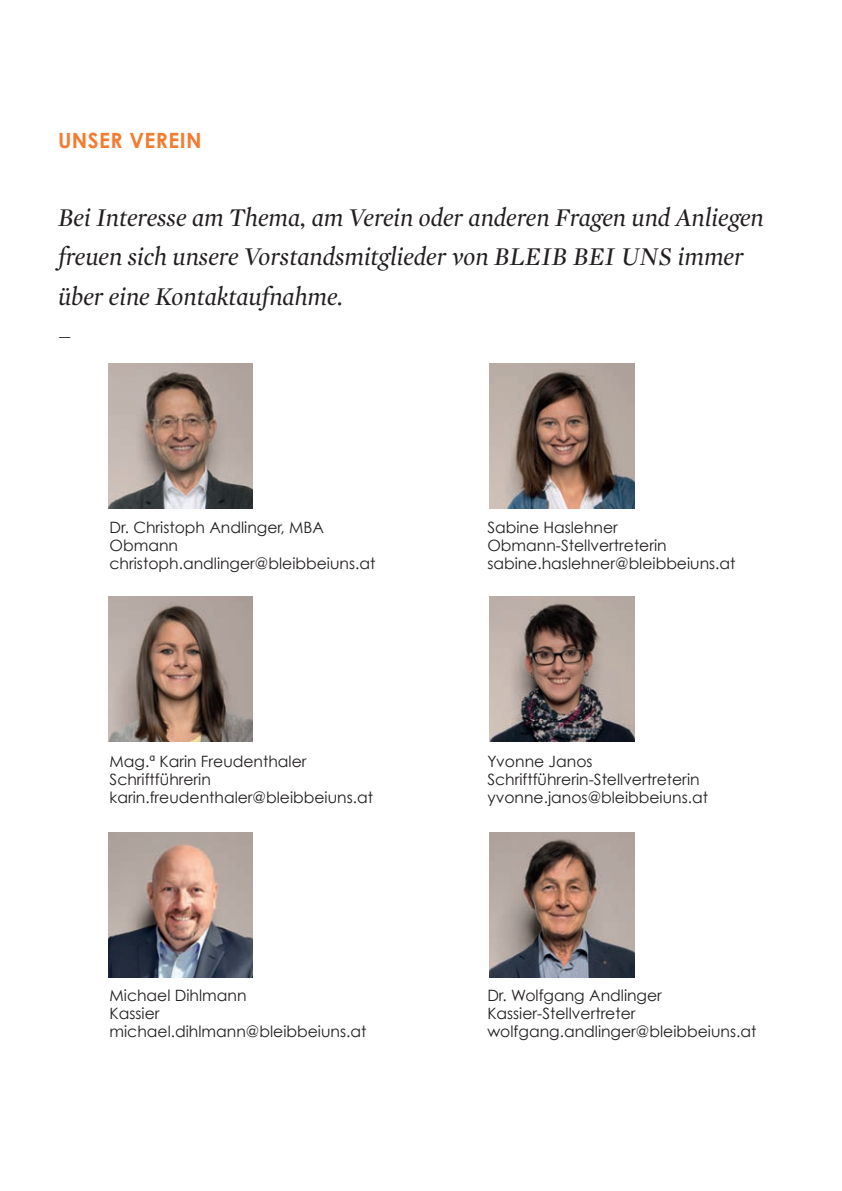
<style>
.page{position:relative;width:842px;height:1191px;background:#fff}
.page>*{position:absolute;margin:0;border:0;box-sizing:border-box;transform-origin:0 0}
.t1{font:italic 26px/39px "Mercury Display";color:#231f20}
.t2{font:700 21px "Century Gothic";letter-spacing:.02em;color:#f37c30}
.t3{font:15.6px/18px "Century Gothic";color:#231f20}
</style>
<div class="page">
<img style="left:108px;top:364px;width:145px;height:144px">
<img style="left:108px;top:597px;width:145px;height:144px">
<img style="left:108px;top:832px;width:145px;height:145px">
<img style="left:489px;top:364px;width:145px;height:144px">
<img style="left:489px;top:597px;width:145px;height:144px">
<img style="left:489px;top:832px;width:145px;height:145px">
<h2 class="t2" style="left:58px;top:127px;width:145px">UNSER VEREIN</h2>
<h1 class="t1" style="left:58px;top:198px;width:707px">Bei Interesse am Thema, am Verein oder anderen Fragen und Anliegen freuen sich unsere Vorstandsmitglieder von BLEIB BEI UNS immer über eine Kontaktaufnahme.<br>–</h1>
<p class="t3" style="left:110px;top:517px;width:267px">Dr. Christoph Andlinger, MBA<br>Obmann christoph.andlinger@bleibbeiuns.at</p>
<p class="t3" style="left:110px;top:751px;width:265px">Mag.ª Karin Freudenthaler<br>Schriftführerin karin.freudenthaler@bleibbeiuns.at</p>
<p class="t3" style="left:110px;top:985px;width:258px">Michael Dihlmann<br>Kassier michael.dihlmann@bleibbeiuns.at</p>
<p class="t3" style="left:487px;top:517px;width:250px">Sabine Haslehner<br>Obmann-Stellvertreterin sabine.haslehner@bleibbeiuns.at</p>
<p class="t3" style="left:487px;top:751px;width:222px">Yvonne Janos<br>Schriftführerin-Stellvertreterin yvonne.janos@bleibbeiuns.at</p>
<p class="t3" style="left:487px;top:985px;width:271px">Dr. Wolfgang Andlinger<br>Kassier-Stellvertreter wolfgang.andlinger@bleibbeiuns.at</p>
</div>
